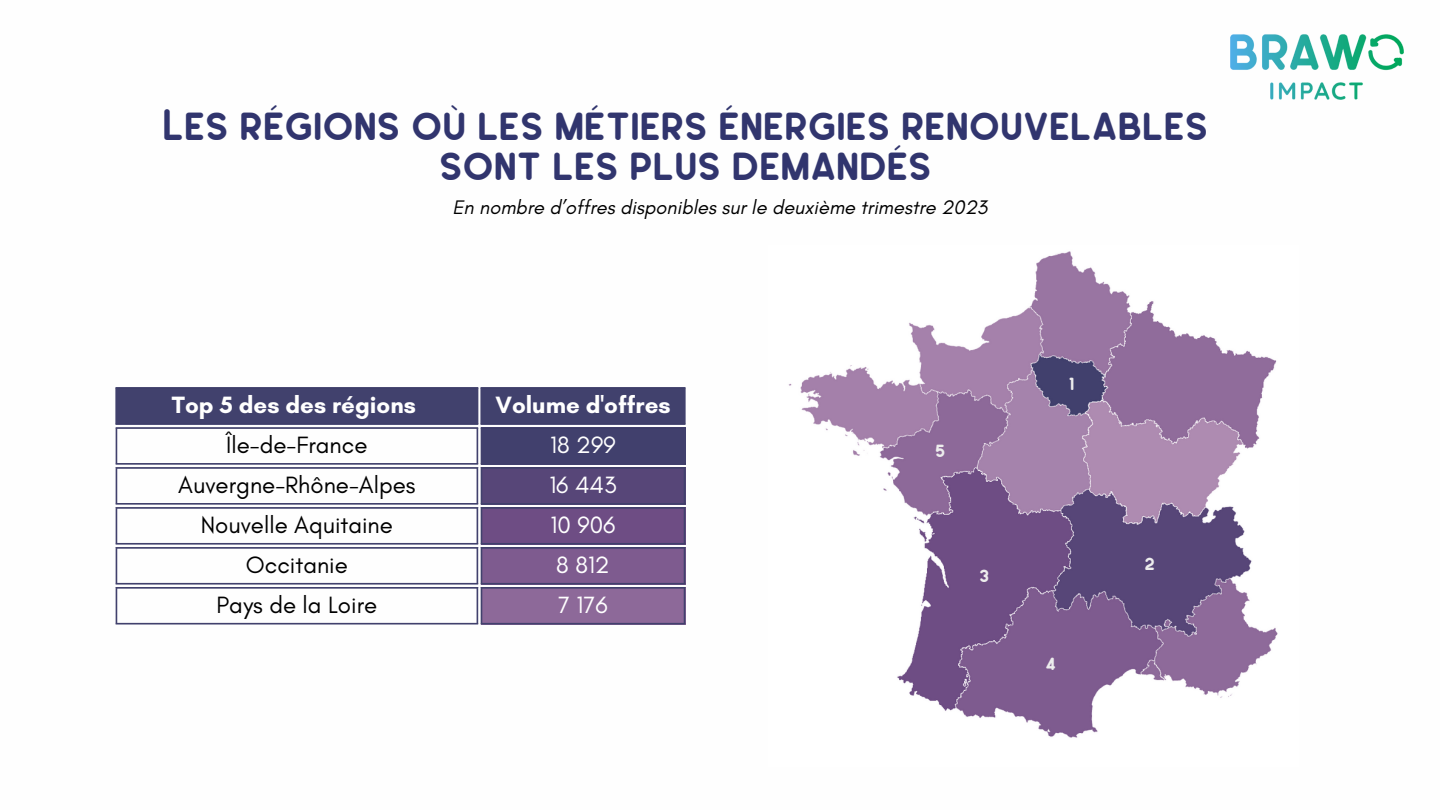
<style>
.page{position:relative;width:1440px;height:810px;background:#fff}
.page>*{position:absolute;margin:0;border:0;box-sizing:border-box;transform-origin:0 0}
.t1{font:700 40px/39.8px "Leo Rounded";color:#31356e;text-align:center}
.t2{font:24px "Glacial Indifference";color:#000}
.t3{font:700 24px "Glacial Indifference";color:#fff}
.t4{font:24px "Glacial Indifference";color:#fff}
.t5{font:italic 20px "Glacial Indifference";color:#000}
.t6{font:700 18px "Leo Rounded";color:#ededed}
</style>
<div class="page">
<div style="left:117px;top:387px;width:567px;height:38px;background:#41416d"></div>
<div style="left:481px;top:427px;width:204px;height:38px;background:#41406d"></div>
<div style="left:481px;top:467px;width:204px;height:38px;background:#574678"></div>
<div style="left:481px;top:507px;width:204px;height:38px;background:#6e4d84"></div>
<div style="left:481px;top:547px;width:204px;height:38px;background:#7e5b8f"></div>
<div style="left:481px;top:587px;width:204px;height:38px;background:#8d6999"></div>
<hr style="left:116px;top:389px;width:1px;height:34px;background:#41416d">
<hr style="left:477px;top:389px;width:1px;height:34px;background:#41416d">
<hr style="left:116px;top:387px;width:362px;height:2px;background:#41416d">
<hr style="left:116px;top:423px;width:362px;height:2px;background:#41416d">
<hr style="left:481px;top:389px;width:1px;height:34px;background:#41416d">
<hr style="left:684px;top:389px;width:1px;height:34px;background:#41416d">
<hr style="left:481px;top:387px;width:204px;height:2px;background:#41416d">
<hr style="left:481px;top:423px;width:204px;height:2px;background:#41416d">
<hr style="left:116px;top:429px;width:1px;height:34px;background:#41416d">
<hr style="left:477px;top:429px;width:1px;height:34px;background:#41416d">
<hr style="left:116px;top:427px;width:362px;height:2px;background:#41416d">
<hr style="left:116px;top:463px;width:362px;height:2px;background:#41416d">
<hr style="left:116px;top:469px;width:1px;height:34px;background:#41416d">
<hr style="left:477px;top:469px;width:1px;height:34px;background:#41416d">
<hr style="left:116px;top:467px;width:362px;height:2px;background:#41416d">
<hr style="left:116px;top:503px;width:362px;height:2px;background:#41416d">
<hr style="left:481px;top:469px;width:1px;height:34px;background:#41416d">
<hr style="left:684px;top:469px;width:1px;height:34px;background:#41416d">
<hr style="left:481px;top:467px;width:204px;height:2px;background:#41416d">
<hr style="left:481px;top:503px;width:204px;height:2px;background:#41416d">
<hr style="left:116px;top:509px;width:1px;height:34px;background:#41416d">
<hr style="left:477px;top:509px;width:1px;height:34px;background:#41416d">
<hr style="left:116px;top:507px;width:362px;height:2px;background:#41416d">
<hr style="left:116px;top:543px;width:362px;height:2px;background:#41416d">
<hr style="left:481px;top:509px;width:1px;height:34px;background:#41416d">
<hr style="left:684px;top:509px;width:1px;height:34px;background:#41416d">
<hr style="left:481px;top:507px;width:204px;height:2px;background:#41416d">
<hr style="left:481px;top:543px;width:204px;height:2px;background:#41416d">
<hr style="left:116px;top:549px;width:1px;height:34px;background:#41416d">
<hr style="left:477px;top:549px;width:1px;height:34px;background:#41416d">
<hr style="left:116px;top:547px;width:362px;height:2px;background:#41416d">
<hr style="left:116px;top:583px;width:362px;height:2px;background:#41416d">
<hr style="left:481px;top:549px;width:1px;height:34px;background:#41416d">
<hr style="left:684px;top:549px;width:1px;height:34px;background:#41416d">
<hr style="left:481px;top:547px;width:204px;height:2px;background:#41416d">
<hr style="left:481px;top:583px;width:204px;height:2px;background:#41416d">
<hr style="left:116px;top:589px;width:1px;height:34px;background:#41416d">
<hr style="left:477px;top:589px;width:1px;height:34px;background:#41416d">
<hr style="left:116px;top:587px;width:362px;height:2px;background:#41416d">
<hr style="left:116px;top:623px;width:362px;height:2px;background:#41416d">
<hr style="left:481px;top:589px;width:1px;height:34px;background:#41416d">
<hr style="left:684px;top:589px;width:1px;height:34px;background:#41416d">
<hr style="left:481px;top:587px;width:204px;height:2px;background:#41416d">
<hr style="left:481px;top:623px;width:204px;height:2px;background:#41416d">
<img style="left:1230px;top:34px;width:174px;height:66px">
<img style="left:788px;top:251px;width:490px;height:487px">
<p class="t1" style="left:163px;top:106px;width:1047px">Les régions où les métiers énergies renouvelables sont les plus demandés</p>
<p class="t5" style="left:453px;top:195px;width:536px">En nombre d’offres disponibles sur le deuxième trimestre 2023</p>
<p class="t3" style="left:172px;top:391px;width:245px">Top 5 des des régions</p>
<p class="t3" style="left:495px;top:391px;width:177px">Volume d'offres</p>
<p class="t2" style="left:226px;top:431px;width:143px">Île-de-France</p>
<p class="t4" style="left:550px;top:431px;width:67px">18 299</p>
<p class="t2" style="left:178px;top:471px;width:239px">Auvergne-Rhône-Alpes</p>
<p class="t4" style="left:549px;top:471px;width:69px">16 443</p>
<p class="t2" style="left:201px;top:511px;width:194px">Nouvelle Aquitaine</p>
<p class="t4" style="left:551px;top:511px;width:66px">10 906</p>
<p class="t2" style="left:246px;top:550px;width:103px">Occitanie</p>
<p class="t4" style="left:556px;top:550px;width:55px">8 812</p>
<p class="t2" style="left:217px;top:590px;width:162px">Pays de la Loire</p>
<p class="t4" style="left:558px;top:590px;width:51px">7 176</p>
<p class="t6" style="left:935px;top:441px;width:12px">5</p>
<p class="t6" style="left:979px;top:565px;width:11px">3</p>
<p class="t6" style="left:1069px;top:373px;width:7px">1</p>
<p class="t6" style="left:1045px;top:653px;width:12px">4</p>
<p class="t6" style="left:1145px;top:553px;width:12px">2</p>
</div>
